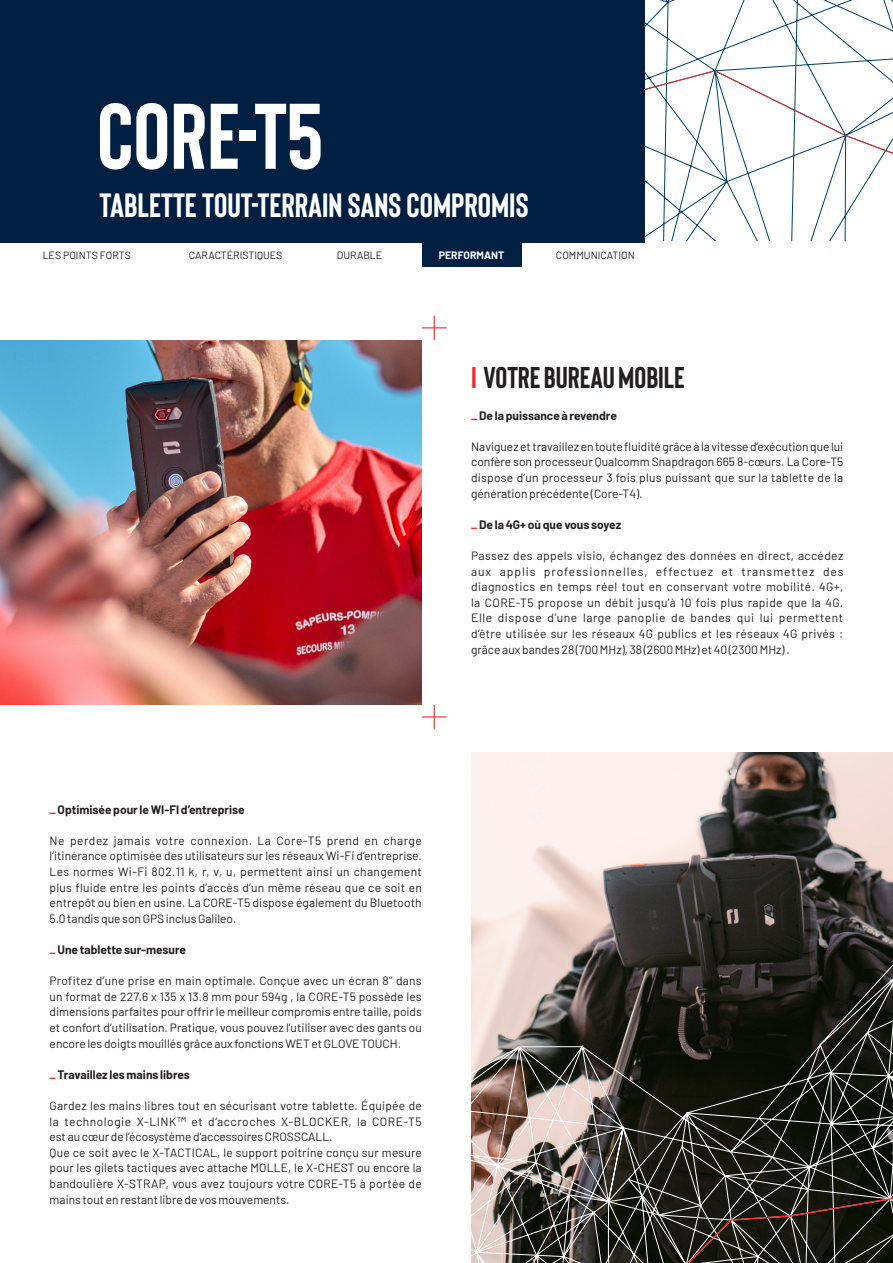
<style>
.page{position:relative;width:893px;height:1263px;background:#fff}
.page>*{position:absolute;margin:0;border:0;box-sizing:border-box;transform-origin:0 0}
.t1{font:700 92.85px "Bison";color:#fff}
.t2{font:700 33.6px "Bison";color:#fff}
.t3{font:700 30px "Bison";color:#231f20}
.t4{font:12px/15.6px "Barlow";letter-spacing:.01em;color:#231f20;text-align:justify}
.t5{font:700 12px "Barlow";color:#231f20}
.t6{font:10.5px "Barlow";color:#231f20}
.t7{font:700 10.5px "Barlow";color:#fff}
.s1{color:#ee2d30}
</style>
<div class="page">
<img style="left:471px;top:753px;width:422px;height:194px">
<img style="left:0;top:340px;width:422px;height:364px">
<svg style="left:422px;top:316px;width:25px;height:24px"></svg>
<svg style="left:422px;top:705px;width:25px;height:24px"></svg>
<div style="left:0;top:0;width:645px;height:243px;background:#001f41"></div>
<svg style="left:651px;top:0;width:242px;height:19px"></svg>
<svg style="left:645px;top:19px;width:248px;height:221px"></svg>
<div style="left:422px;top:243px;width:99px;height:24px;background:#001f41"></div>
<svg style="left:471px;top:947px;width:9px;height:316px;background:#d3bbb3"></svg>
<svg style="left:480px;top:947px;width:413px;height:316px;background:#46423b"></svg>
<h1 class="t1" style="left:97px;top:78px;width:227px">CORE-T5</h1>
<h2 class="t2" style="left:100px;top:184px;width:430px">TABLETTE TOUT-TERRAIN SANS COMPROMIS</h2>
<p class="t6" style="left:43px;top:247px;width:90px">LES POINTS FORTS</p>
<p class="t6" style="left:189px;top:247px;width:95px">CARACTÉRISTIQUES</p>
<p class="t7" style="left:439px;top:247px;width:67px">PERFORMANT</p>
<p class="t6" style="left:337px;top:247px;width:47px">DURABLE</p>
<p class="t6" style="left:556px;top:247px;width:80px">COMMUNICATION</p>
<h3 class="t3" style="left:471px;top:359px;width:215px"><span class="s1">I</span> VOTRE BUREAU MOBILE</h3>
<p class="t5" style="left:471px;top:406px;width:147px"><span class="s1">_</span> De la puissance à revendre</p>
<p class="t4" style="left:471px;top:438px;width:374px">Naviguez et travaillez en toute fluidité grâce à la vitesse d’exécution que lui confère son processeur Qualcomm Snapdragon 665 8-cœurs. La Core-T5 dispose d’un processeur 3 fois plus puissant que sur la tablette de la génération précédente (Core-T4).</p>
<p class="t5" style="left:471px;top:515px;width:152px"><span class="s1">_</span> De la 4G+ où que vous soyez</p>
<p class="t4" style="left:471px;top:547px;width:374px">Passez des appels visio, échangez des données en direct, accédez aux applis professionnelles, effectuez et transmettez des diagnostics en temps réel tout en conservant votre mobilité. 4G+, la CORE-T5 propose un débit jusqu’à 10 fois plus rapide que la 4G.<br>Elle dispose d’une large panoplie de bandes qui lui permettent d’être utilisée sur les réseaux 4G publics et les réseaux 4G privés : grâce aux bandes 28 (700 MHz), 38 (2600 MHz) et 40 (2300 MHz) .</p>
<p class="t5" style="left:50px;top:800px;width:197px"><span class="s1">_</span> Optimisée pour le WI-FI d’entreprise</p>
<p class="t4" style="left:50px;top:832px;width:374px">Ne perdez jamais votre connexion. La Core-T5 prend en charge l’itinérance optimisée des utilisateurs sur les réseaux Wi-Fi d’entreprise.<br>Les normes Wi-Fi 802.11 k, r, v, u, permettent ainsi un changement plus fluide entre les points d’accès d’un même réseau que ce soit en entrepôt ou bien en usine. La CORE-T5 dispose également du Bluetooth 5.0 tandis que son GPS inclus Galileo.</p>
<p class="t5" style="left:50px;top:941px;width:138px"><span class="s1">_</span> Une tablette sur-mesure</p>
<p class="t4" style="left:50px;top:972px;width:374px">Profitez d’une prise en main optimale. Conçue avec un écran 8’’ dans un format de 227.6 x 135 x 13.8 mm pour 594g , la CORE-T5 possède les dimensions parfaites pour offrir le meilleur compromis entre taille, poids et confort d’utilisation. Pratique, vous pouvez l’utiliser avec des gants ou encore les doigts mouillés grâce aux fonctions WET et GLOVE TOUCH.</p>
<p class="t5" style="left:50px;top:1065px;width:142px"><span class="s1">_</span> Travaillez les mains libres</p>
<p class="t4" style="left:50px;top:1097px;width:374px;text-align:left">Gardez les mains libres tout en sécurisant votre tablette. Équipée de la technologie X-LINK<sup>TM</sup> et d’accroches X-BLOCKER, la CORE-T5 est au cœur de l’écosystème d’accessoires CROSSCALL.<br>Que ce soit avec le X-TACTICAL, le support poitrine conçu sur mesure pour les gilets tactiques avec attache MOLLE, le X-CHEST ou encore la bandoulière X-STRAP, vous avez toujours votre CORE-T5 à portée de mains tout en restant libre de vos mouvements.</p>
</div>
